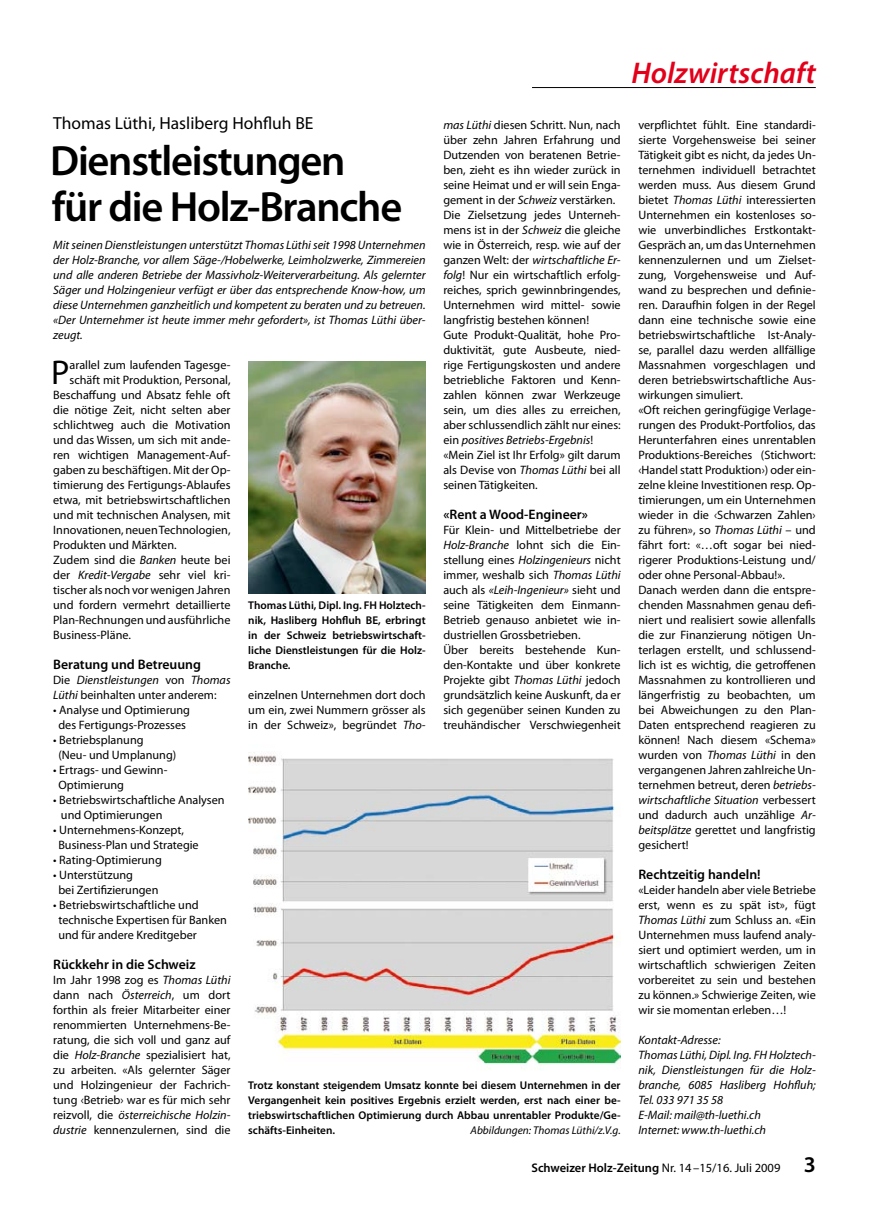
<style>
.page{position:relative;width:869px;height:1205px;background:#fff}
.page>*{position:absolute;margin:0;border:0;box-sizing:border-box;transform-origin:0 0}
.t1{font:600 42.5px/46.2px "Myriad Pro";letter-spacing:-.03em;color:#000}
.t2{font:34.5px "Myriad Pro";color:#000}
.t3{font:italic 600 30px "Myriad Pro";color:#e2001a}
.t4{font:17.5px "Myriad Pro";color:#000}
.t5{font:600 13.75px "Myriad Pro";color:#000}
.t6{font:600 12.5px "Myriad Pro";color:#000}
.t7{font:12.25px/15px "Myriad Pro";color:#000}
.t8{font:italic 12.25px/15px "Myriad Pro";color:#000;text-align:justify}
.t9{font:600 11.25px/15px "Myriad Pro";color:#000;text-align:justify}
.t10{font:italic 11.25px "Myriad Pro";color:#000}
.s1{font-style:italic}
.s2{font-weight:400}
.s3{font-size:22.5px}
</style>
<div class="page">
<hr style="left:531px;top:87px;width:284px;height:1px;background:#000">
<img style="left:248px;top:755px;width:372px;height:314px">
<img style="left:248px;top:361px;width:177px;height:233px">
<h3 class="t3" style="left:631px;top:54px;width:186px">Holzwirtschaft</h3>
<h3 class="t4" style="left:53px;top:112px;width:261px">Thomas Lüthi, Hasliberg Hohfluh BE</h3>
<h1 class="t1" style="left:50px;top:137px;width:353px">Dienstleistungen für die Holz-Branche</h1>
<p class="t8" style="left:53px;top:237px;width:374px">Mit seinen Dienstleistungen unterstützt Thomas Lüthi seit 1998 Unternehmen der Holz-Branche, vor allem Säge-/Hobelwerke, Leimholzwerke, Zimmereien und alle anderen Betriebe der Massivholz-Weiterverarbeitung. Als gelernter Säger und Holzingenieur verfügt er über das entsprechende Know-how, um diese Unternehmen ganzheitlich und kompetent zu beraten und zu betreuen. «Der Unternehmer ist heute immer mehr gefordert», ist Thomas Lüthi über&shy;zeugt.</p>
<h2 class="t2" style="left:51px;top:351px;width:20px">P</h2>
<p class="t7" style="left:69px;top:357px;width:162px">arallel zum laufenden Tagesge-</p>
<p class="t7" style="left:638px;top:117px;width:179px">verpflichtet fühlt. Eine standardi&shy;sierte Vorgehensweise bei seiner Tätigkeit gibt es nicht, da jedes Un&shy;ternehmen individuell betrachtet werden muss. Aus diesem Grund bietet <span class="s1">Thomas Lüthi</span> interessierten Unternehmen ein kostenloses so&shy;wie unverbindliches Erstkontakt-Gespräch an, um das Unternehmen kennenzulernen und um Zielset&shy;zung, Vorgehensweise und Auf&shy;wand zu besprechen und definie&shy;ren. Daraufhin folgen in der Regel dann eine technische sowie eine betriebswirtschaftliche Ist-Analy&shy;se, parallel dazu werden allfällige Massnahmen vorgeschlagen und deren betriebswirtschaftliche Aus&shy;wirkungen simuliert.<br>«Oft reichen geringfügige Verlage&shy;rungen des Produkt-Portfolios, das Herunterfahren eines unrentablen Produktions-Bereiches (Stichwort: ‹Handel statt Produktion›) oder ein&shy;zelne kleine Investitionen resp. Op&shy;timierungen, um ein Unternehmen wieder in die ‹Schwarzen Zahlen› zu führen», so <span class="s1">Thomas Lüthi</span> – und fährt fort: «…oft sogar bei nied&shy;rigerer Produktions-Leistung und/ oder ohne Personal-Abbau!».<br>Danach werden dann die entspre&shy;chenden Massnahmen genau defi&shy;niert und realisiert sowie allenfalls die zur Finanzierung nötigen Un&shy;terlagen erstellt, und schlussend&shy;lich ist es wichtig, die getroffenen Massnahmen zu kontrollieren und längerfristig zu beobachten, um bei Abweichungen zu den Plan-Daten entsprechend reagieren zu können! Nach diesem «Schema» wurden von <span class="s1">Thomas Lüthi</span> in den vergangenen Jahren zahlreiche Un&shy;ternehmen betreut, deren <span class="s1">betriebs&shy;wirtschaftliche Situation</span> verbessert und dadurch auch unzählige <span class="s1">Ar&shy;beitsplätze</span> gerettet und langfristig gesichert!</p>
<p class="t5" style="left:638px;top:865px;width:124px">Rechtzeitig handeln!</p>
<p class="t7" style="left:638px;top:882px;width:179px;text-align:justify">«Leider handeln aber viele Betriebe erst, wenn es zu spät ist», fügt <span class="s1">Thomas Lüthi</span> zum Schluss an. «Ein Unternehmen muss laufend analy&shy;siert und optimiert werden, um in wirtschaftlich schwierigen Zeiten vorbereitet zu sein und bestehen zu können.» Schwierige Zeiten, wie wir sie momentan erleben…!</p>
<p class="t8" style="left:638px;top:1032px;width:179px;text-align:left">Kontakt-Adresse:<br>Thomas Lüthi, Dipl. Ing. FH Holztech&shy;nik, Dienstleistungen für die Holz&shy;branche, 6085 Hasliberg Hohfluh;<br>Tel. 033 971 35 58<br>E-Mail: mail@th-luethi.ch<br>Internet: www.th-luethi.ch</p>
<p class="t6" style="left:531px;top:1160px;width:286px">Schweizer Holz-Zeitung <span class="s2">Nr. 14–15/16. Juli 2009</span> <span class="s3">3</span></p>
<p class="t7" style="left:443px;top:117px;width:179px"><span class="s1">mas Lüthi</span> diesen Schritt. Nun, nach über zehn Jahren Erfahrung und Dutzenden von beratenen Betrie&shy;ben, zieht es ihn wieder zurück in seine Heimat und er will sein Enga&shy;gement in der <span class="s1">Schweiz</span> verstärken.<br>Die Zielsetzung jedes Unterneh&shy;mens ist in der <span class="s1">Schweiz</span> die gleiche wie in Österreich, resp. wie auf der ganzen Welt: der <span class="s1">wirtschaftliche Er&shy;folg</span>! Nur ein wirtschaftlich erfolg&shy;reiches, sprich gewinnbringendes, Unternehmen wird mittel- sowie langfristig bestehen können!<br>Gute Produkt-Qualität, hohe Pro&shy;duktivität, gute Ausbeute, nied&shy;rige Fertigungskosten und andere betriebliche Faktoren und Kenn&shy;zahlen können zwar Werkzeuge sein, um dies alles zu erreichen, aber schlussendlich zählt nur eines: ein <span class="s1">positives Betriebs-Ergebnis</span>! «Mein Ziel ist Ihr Erfolg» gilt darum als Devise von <span class="s1">Thomas Lüthi</span> bei all seinen Tätigkeiten.</p>
<p class="t5" style="left:443px;top:505px;width:146px">«Rent a Wood-Engineer»</p>
<p class="t7" style="left:443px;top:522px;width:179px">Für Klein- und Mittelbetriebe der <span class="s1">Holz-Branche</span> lohnt sich die Ein&shy;stellung eines <span class="s1">Holzingenieurs</span> nicht immer, weshalb sich <span class="s1">Thomas Lüthi </span>auch als <span class="s1">«Leih-Ingenieur»</span> sieht und seine Tätigkeiten dem Einmann-Betrieb genauso anbietet wie in&shy;dustriellen Grossbetrieben.<br>Über bereits bestehende Kun&shy;den-Kontakte und über konkrete Projekte gibt <span class="s1">Thomas Lüthi</span> jedoch grundsätzlich keine Auskunft, da er sich gegenüber seinen Kunden zu treuhändischer Verschwiegenheit</p>
<p class="t7" style="left:69px;top:372px;width:162px">schäft mit Produktion, Personal,</p>
<p class="t7" style="left:53px;top:387px;width:179px">Beschaffung und Absatz fehle oft</p>
<p class="t7" style="left:53px;top:402px;width:179px">die nötige Zeit, nicht selten aber</p>
<p class="t7" style="left:53px;top:417px;width:179px">schlichtweg auch die Motivation</p>
<p class="t7" style="left:53px;top:432px;width:179px">und das Wissen, um sich mit ande-</p>
<p class="t7" style="left:53px;top:447px;width:179px">ren wichtigen Management-Auf-</p>
<p class="t7" style="left:53px;top:462px;width:179px">gaben zu beschäftigen. Mit der Op-</p>
<p class="t7" style="left:53px;top:477px;width:179px">timierung des Fertigungs-Ablaufes</p>
<p class="t7" style="left:53px;top:492px;width:179px">etwa, mit betriebswirtschaftlichen</p>
<p class="t7" style="left:53px;top:507px;width:179px">und mit technischen Analysen, mit</p>
<p class="t7" style="left:53px;top:522px;width:179px">Innovationen, neuen Technologien,</p>
<p class="t7" style="left:53px;top:537px;width:125px">Produkten und Märkten.</p>
<p class="t7" style="left:53px;top:552px;width:179px">Zudem sind die <span class="s1">Banken</span> heute bei</p>
<p class="t7" style="left:53px;top:567px;width:179px">der <span class="s1">Kredit-Vergabe</span> sehr viel kri-</p>
<p class="t7" style="left:53px;top:582px;width:179px">tischer als noch vor wenigen Jahren</p>
<p class="t7" style="left:53px;top:597px;width:179px">und fordern vermehrt detaillierte</p>
<p class="t7" style="left:53px;top:612px;width:179px">Plan-Rechnungen und ausführliche</p>
<p class="t7" style="left:53px;top:627px;width:79px">Business-Pläne.</p>
<p class="t5" style="left:53px;top:655px;width:149px">Beratung und Betreuung</p>
<p class="t7" style="left:53px;top:672px;width:179px">Die <span class="s1">Dienstleistungen</span> von <span class="s1">Thomas<br>Lüthi</span> beinhalten unter anderem:</p>
<p class="t7" style="left:53px;top:702px;width:138px;text-align:center">• Analyse und Optimierung des Fertigungs-Prozesses</p>
<p class="t7" style="left:58px;top:732px;width:119px;text-indent:-5px">• Betriebsplanung<br>(Neu- und Umplanung)</p>
<p class="t7" style="left:58px;top:762px;width:110px;text-indent:-5px">• Ertrags- und Gewinn-<br>Optimierung</p>
<p class="t7" style="left:61px;top:792px;width:165px;text-indent:-8px">• Betriebswirtschaftliche Analysen und Optimierungen</p>
<p class="t7" style="left:58px;top:822px;width:142px;text-indent:-5px">• Unternehmens-Konzept,<br>Business-Plan und Strategie</p>
<p class="t7" style="left:53px;top:852px;width:110px">• Rating-Optimierung</p>
<p class="t7" style="left:58px;top:867px;width:102px;text-indent:-5px">• Unterstützung<br>bei Zertifizierungen</p>
<p class="t7" style="left:58px;top:897px;width:170px;text-indent:-5px">• Betriebswirtschaftliche und technische Expertisen für Banken und für andere Kreditgeber</p>
<p class="t5" style="left:53px;top:955px;width:144px">Rückkehr in die Schweiz</p>
<p class="t7" style="left:53px;top:972px;width:179px;text-align:justify">Im Jahr 1998 zog es <span class="s1">Thomas Lüthi </span>dann nach <span class="s1">Österreich</span>, um dort forthin als freier Mitarbeiter einer renommierten Unternehmens-Be&shy;ratung, die sich voll und ganz auf die <span class="s1">Holz-Branche</span> spezialisiert hat, zu arbeiten. «Als gelernter Säger und Holzingenieur der Fachrich&shy;tung ‹Betrieb› war es für mich sehr reizvoll, die <span class="s1">österreichische Holzin&shy;dustrie</span> kennenzulernen, sind die</p>
<p class="t9" style="left:248px;top:597px;width:179px">Thomas Lüthi, Dipl. Ing. FH Holztech&shy;nik, Hasliberg Hohfluh BE, erbringt in der Schweiz betriebswirtschaft&shy;liche Dienstleistungen für die Holz-Branche.</p>
<p class="t7" style="left:248px;top:687px;width:179px;text-align:justify">einzelnen Unternehmen dort doch um ein, zwei Nummern grösser als in der Schweiz», begründet <span class="s1">Tho-</span></p>
<p class="t9" style="left:248px;top:1077px;width:374px">Trotz konstant steigendem Umsatz konnte bei diesem Unternehmen in der Vergangenheit kein positives Ergebnis erzielt werden, erst nach einer be&shy;triebswirtschaftlichen Optimierung durch Abbau unrentabler Produkte/Ge&shy;schäfts-Einheiten.</p>
<p class="t10" style="left:470px;top:1123px;width:151px">Abbildungen: Thomas Lüthi/z.V.g.</p>
</div>
